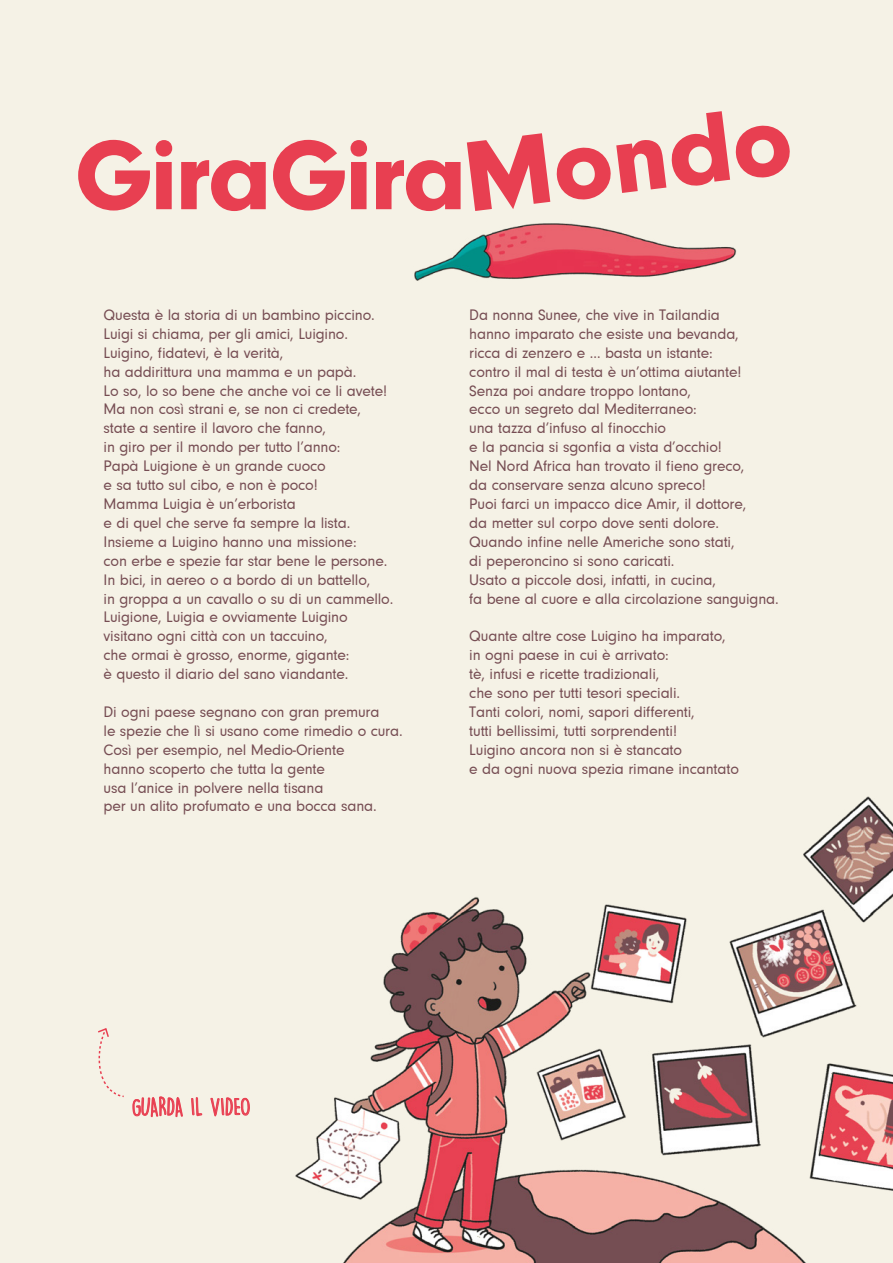
<style>
.page{position:relative;width:893px;height:1263px;background:#f5f2e6}
.page>*{position:absolute;margin:0;border:0;box-sizing:border-box;transform-origin:0 0}
.t1{font:900 103.5px "Neuzeit Grotesk TOT";color:#e83f51}
.t2{font:900 102px "Neuzeit Grotesk TOT";letter-spacing:-.02em;color:#e83f51}
.t3{font:23.1px "DK Lemon Yellow Sun";letter-spacing:-.02em;color:#e83f51}
.t4{font:15.75px/18.9px "Neuzeit Gro";letter-spacing:-.01em;color:#764d53}
</style>
<div class="page">
<svg style="left:133px;top:1096px;width:50px;height:21px"></svg>
<svg style="left:191px;top:1097px;width:11px;height:20px"></svg>
<svg style="left:210px;top:1097px;width:40px;height:20px"></svg>
<svg style="left:98px;top:1028px;width:26px;height:70px"></svg>
<img style="left:296px;top:796px;width:597px;height:467px">
<img style="left:414px;top:223px;width:323px;height:58px">
<h1 class="t1" style="left:457px;top:119px;width:331px;rotate:-7deg">Mondo</h1>
<h2 class="t2" style="left:75px;top:117px;width:393px">GiraGira</h2>
<p class="t4" style="left:104px;top:306px;width:291px">Questa è la storia di un bambino piccino.<br>Luigi si chiama, per gli amici, Luigino.<br>Luigino, fidatevi, è la verità,<br>ha addirittura una mamma e un papà.<br>Lo so, lo so bene che anche voi ce li avete!<br>Ma non così strani e, se non ci credete, state a sentire il lavoro che fanno,<br>in giro per il mondo per tutto l’anno:<br>Papà Luigione è un grande cuoco<br>e sa tutto sul cibo, e non è poco!<br>Mamma Luigia è un’erborista<br>e di quel che serve fa sempre la lista.<br>Insieme a Luigino hanno una missione:<br>con erbe e spezie far star bene le persone.<br>In bici, in aereo o a bordo di un battello,<br>in groppa a un cavallo o su di un cammello.<br>Luigione, Luigia e ovviamente Luigino visitano ogni città con un taccuino,<br>che ormai è grosso, enorme, gigante:<br>è questo il diario del sano viandante.</p>
<p class="t4" style="left:104px;top:703px;width:301px">Di ogni paese segnano con gran premura<br>le spezie che lì si usano come rimedio o cura.<br>Così per esempio, nel Medio-Oriente<br>hanno scoperto che tutta la gente<br>usa l’anice in polvere nella tisana<br>per un alito profumato e una bocca sana.</p>
<p class="t4" style="left:469px;top:306px;width:311px">Da nonna Sunee, che vive in Tailandia<br>hanno imparato che esiste una bevanda,<br>ricca di zenzero e … basta un istante:<br>contro il mal di testa è un’ottima aiutante!<br>Senza poi andare troppo lontano,<br>ecco un segreto dal Mediterraneo:<br>una tazza d’infuso al finocchio<br>e la pancia si sgonfia a vista d’occhio!<br>Nel Nord Africa han trovato il fieno greco,<br>da conservare senza alcuno spreco!<br>Puoi farci un impacco dice Amir, il dottore,<br>da metter sul corpo dove senti dolore.<br>Quando infine nelle Americhe sono stati,<br>di peperoncino si sono caricati.<br>Usato a piccole dosi, infatti, in cucina,<br>fa bene al cuore e alla circolazione sanguigna.</p>
<p class="t4" style="left:469px;top:627px;width:271px">Quante altre cose Luigino ha imparato, in ogni paese in cui è arrivato:<br>tè, infusi e ricette tradizionali,<br>che sono per tutti tesori speciali.<br>Tanti colori, nomi, sapori differenti,<br>tutti bellissimi, tutti sorprendenti!<br>Luigino ancora non si è stancato<br>e da ogni nuova spezia rimane incantato</p>
<h3 class="t3" style="left:132px;top:1093px;width:120px">GUARDA IL VIDEO</h3>
</div>
